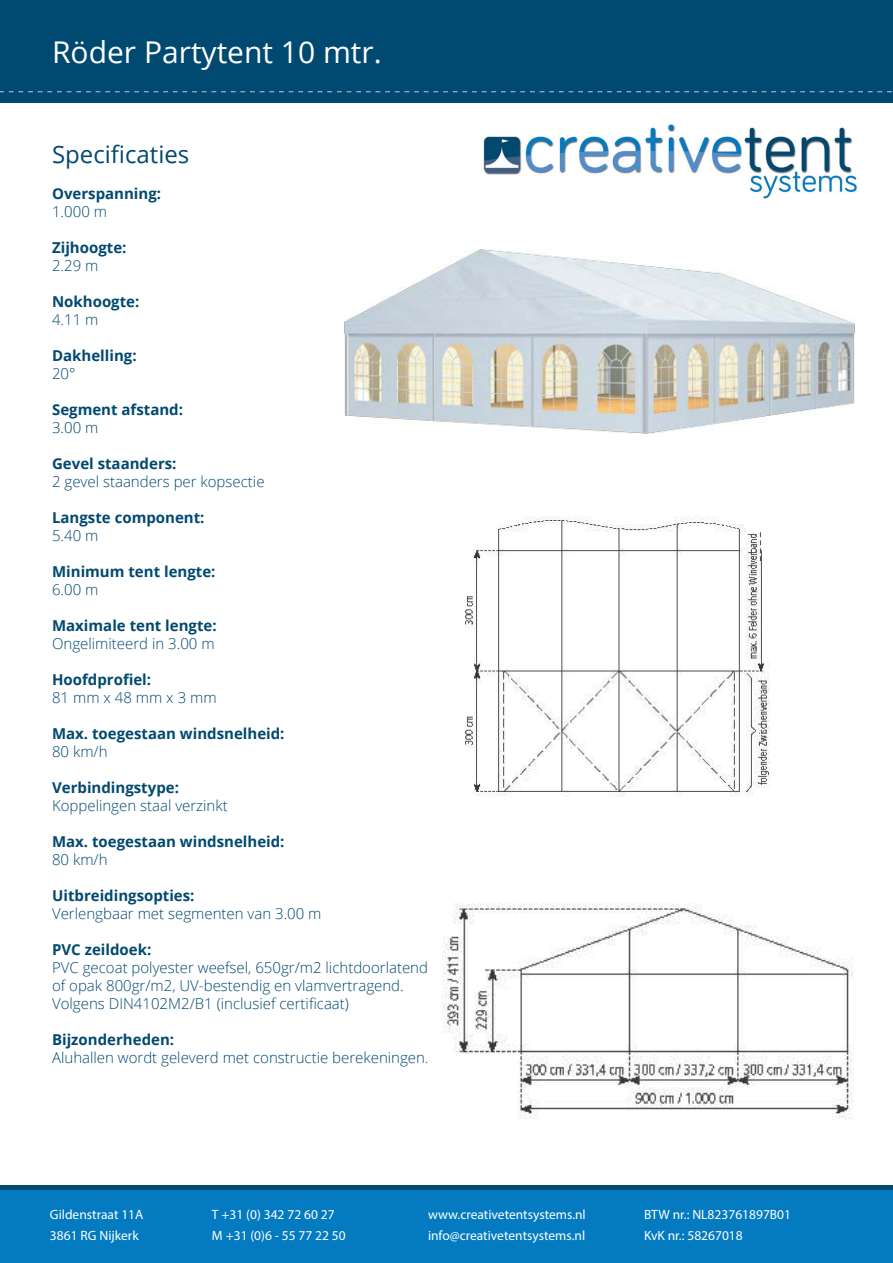
<style>
.page{position:relative;width:893px;height:1263px;background:#fff}
.page>*{position:absolute;margin:0;border:0;box-sizing:border-box;transform-origin:0 0}
.t1{font:30px "Open Sans";color:#fff}
.t2{font:24px "Open Sans";color:#004970}
.t3{font:300 15px/18px "Open Sans";color:#004970}
.t4{font:700 15px "Open Sans";color:#004970}
.t5{font:13.5px "Myriad Pro";color:#fff}
.s1{font-weight:700}
.s2{color:#d2232a}
</style>
<div class="page">
<img style="left:442px;top:903px;width:412px;height:217px">
<img style="left:483px;top:124px;width:375px;height:75px">
<div style="left:0;top:0;width:893px;height:102px;background:#004970"></div>
<svg style="left:0;top:91px;width:892px;height:1px"></svg>
<img style="left:344px;top:250px;width:511px;height:183px">
<img style="left:465px;top:516px;width:305px;height:281px">
<svg style="left:1px;top:1185px;width:892px;height:6px;background:#00517d"></svg>
<div style="left:1px;top:1191px;width:892px;height:72px;background:#047bc1"></div>
<h1 class="t1" style="left:52px;top:32px;width:331px">Röder Partytent 10 mtr.</h1>
<h2 class="t2" style="left:52px;top:138px;width:139px">Specificaties</h2>
<p class="t4" style="left:52px;top:183px;width:111px">Overspanning:</p>
<p class="t3" style="left:52px;top:202px;width:56px">1.000 m</p>
<p class="t4" style="left:52px;top:237px;width:76px">Zijhoogte:</p>
<p class="t3" style="left:52px;top:256px;width:48px">2.29 m</p>
<p class="t4" style="left:52px;top:291px;width:89px">Nokhoogte:</p>
<p class="t3" style="left:52px;top:310px;width:48px">4.11 m</p>
<p class="t4" style="left:52px;top:345px;width:86px">Dakhelling:</p>
<p class="t3" style="left:52px;top:364px;width:25px">20°</p>
<p class="t4" style="left:52px;top:399px;width:132px">Segment afstand:</p>
<p class="t3" style="left:52px;top:418px;width:48px">3.00 m</p>
<p class="t4" style="left:52px;top:453px;width:126px">Gevel staanders:</p>
<p class="t3" style="left:52px;top:472px;width:214px">2 gevel staanders per kopsectie</p>
<p class="t4" style="left:52px;top:507px;width:154px">Langste component:</p>
<p class="t3" style="left:52px;top:526px;width:48px">5.40 m</p>
<p class="t4" style="left:52px;top:561px;width:165px">Minimum tent lengte:</p>
<p class="t3" style="left:52px;top:580px;width:48px">6.00 m</p>
<p class="t4" style="left:52px;top:615px;width:166px">Maximale tent lengte:</p>
<p class="t3" style="left:52px;top:634px;width:164px">Ongelimiteerd in 3.00 m</p>
<p class="t4" style="left:52px;top:669px;width:101px">Hoofdprofiel:</p>
<p class="t3" style="left:52px;top:688px;width:166px">81 mm x 48 mm x 3 mm</p>
<p class="t4" style="left:52px;top:723px;width:234px">Max. toegestaan windsnelheid:</p>
<p class="t3" style="left:52px;top:742px;width:57px">80 km/h</p>
<p class="t4" style="left:52px;top:777px;width:128px">Verbindingstype:</p>
<p class="t3" style="left:52px;top:796px;width:177px">Koppelingen staal verzinkt</p>
<p class="t4" style="left:52px;top:831px;width:234px">Max. toegestaan windsnelheid:</p>
<p class="t3" style="left:52px;top:850px;width:57px">80 km/h</p>
<p class="t4" style="left:52px;top:885px;width:144px">Uitbreidingsopties:</p>
<p class="t3" style="left:52px;top:904px;width:271px">Verlengbaar met segmenten van 3.00 m</p>
<p class="t4" style="left:52px;top:939px;width:101px">PVC zeildoek:</p>
<p class="t3" style="left:52px;top:958px;width:377px">PVC gecoat polyester weefsel, 650gr/m2 lichtdoorlatend of opak 800gr/m2, UV-bestendig en vlamvertragend.<br>Volgens DIN4102M2/B1 (inclusief certificaat)</p>
<p class="t3" style="left:52px;top:1030px;width:378px"><span class="s1">Bijzonderheden:<br></span>Aluhallen wordt geleverd met constructie berekeningen<span class="s2">.</span></p>
<p class="t5" style="left:50px;top:1206px;width:95px">Gildenstraat 11A</p>
<p class="t5" style="left:212px;top:1206px;width:124px">T +31 (0) 342 72 60 27</p>
<p class="t5" style="left:428px;top:1206px;width:159px">www.creativetentsystems.nl</p>
<p class="t5" style="left:644px;top:1206px;width:149px">BTW nr.: NL823761897B01</p>
<p class="t5" style="left:50px;top:1227px;width:90px">3861 RG Nijkerk</p>
<p class="t5" style="left:212px;top:1227px;width:135px">M +31 (0)6 - 55 77 22 50</p>
<p class="t5" style="left:428px;top:1227px;width:159px">info@creativetentsystems.nl</p>
<p class="t5" style="left:644px;top:1227px;width:100px">KvK nr.: 58267018</p>
</div>
